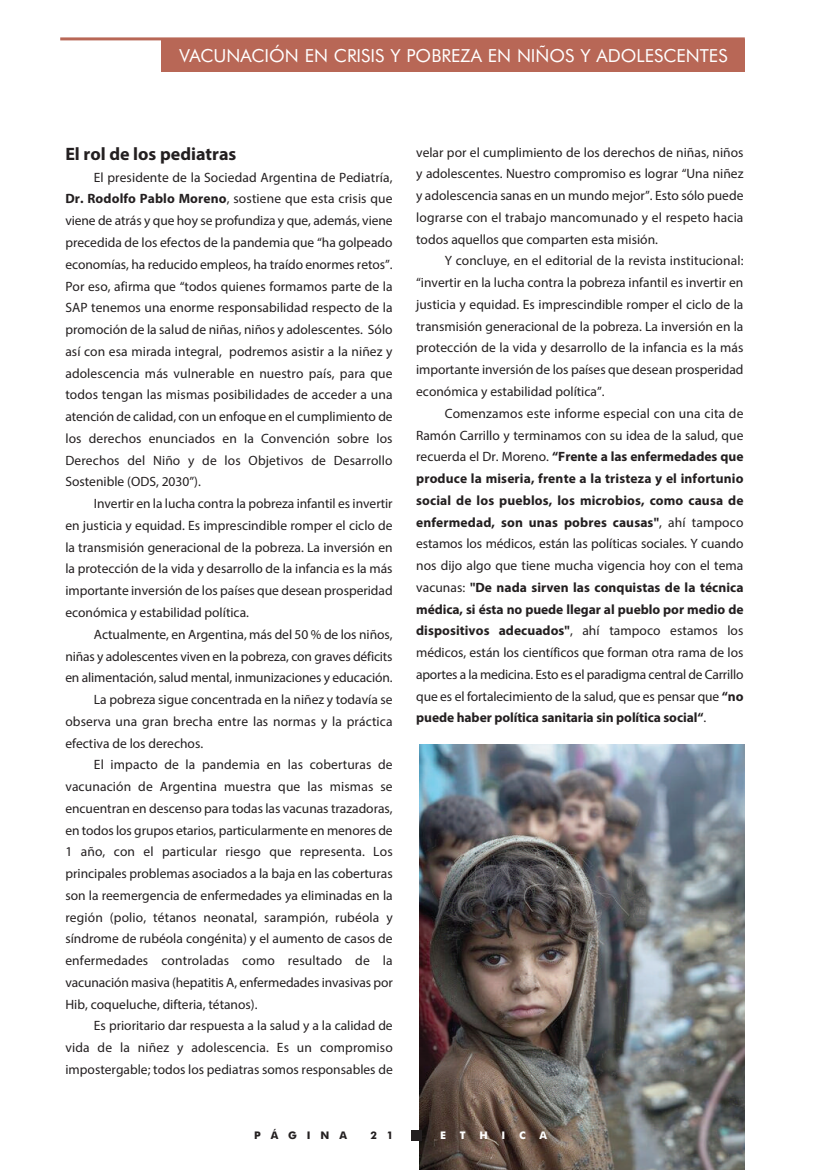
<style>
.page{position:relative;width:830px;height:1170px;background:#fff}
.page>*{position:absolute;margin:0;border:0;box-sizing:border-box;transform-origin:0 0}
.t1{font:18px "Futura BT";color:#fff}
.t2{font:700 18px "Myriad Pro";color:#231f20}
.t3{font:13.5px/21.8px "Myriad Pro";color:#231f20;text-align:justify}
.t4{font:700 10.5px "Futura BT";letter-spacing:.935em;color:#231f20}
.t5{font:700 10.5px "Futura BT";color:#fff}
.s1{font-weight:700}
</style>
<div class="page">
<img style="left:419px;top:744px;width:325px;height:425px">
<div style="left:410px;top:1129px;width:11px;height:11px;background:#231f20"></div>
<hr style="left:60px;top:37px;width:684px;height:3px;background:#b86756">
<div style="left:162px;top:39px;width:582px;height:32px;background:#b86756"></div>
<h1 class="t1" style="left:179px;top:45px;width:549px">VACUNACIÓN EN CRISIS Y POBREZA EN NIÑOS Y ADOLESCENTES</h1>
<h1 class="t2" style="left:65px;top:147px;width:172px">El rol de los pediatras</h1>
<p class="t3" style="left:65px;top:167px;width:328px;text-indent:29px">El presidente de la Sociedad Argentina de Pediatría, <span class="s1">Dr. Rodolfo Pablo Moreno</span>, sostiene que esta crisis que viene de atrás y que hoy se profundiza y que, además, viene precedida de los efectos de la pandemia que “ha golpeado economías, ha reducido empleos, ha traído enormes retos”.<br>Por eso, afirma que “todos quienes formamos parte de la SAP tenemos una enorme responsabilidad respecto de la promoción de la salud de niñas, niños y adolescentes. Sólo así con esa mirada integral, podremos asistir a la niñez y adolescencia más vulnerable en nuestro país, para que todos tengan las mismas posibilidades de acceder a una atención de calidad, con un enfoque en el cumplimiento de los derechos enunciados en la Convención sobre los Derechos del Niño y de los Objetivos de Desarrollo Sostenible (ODS, 2030”).</p>
<p class="t3" style="left:65px;top:494px;width:328px;text-indent:29px">Invertir en la lucha contra la pobreza infantil es invertir en justicia y equidad. Es imprescindible romper el ciclo de la transmisión generacional de la pobreza. La inversión en la protección de la vida y desarrollo de la infancia es la más importante inversión de los países que desean prosperidad económica y estabilidad política.</p>
<p class="t3" style="left:94px;top:624px;width:300px">Actualmente, en Argentina, más del 50 % de los niños,</p>
<p class="t3" style="left:65px;top:646px;width:328px">niñas y adolescentes viven en la pobreza, con graves déficits</p>
<p class="t3" style="left:65px;top:668px;width:328px">en alimentación, salud mental, inmunizaciones y educación.</p>
<p class="t3" style="left:94px;top:689px;width:300px">La pobreza sigue concentrada en la niñez y todavía se</p>
<p class="t3" style="left:65px;top:711px;width:328px">observa una gran brecha entre las normas y la práctica</p>
<p class="t3" style="left:65px;top:733px;width:139px">efectiva de los derechos.</p>
<p class="t3" style="left:94px;top:755px;width:300px">El impacto de la pandemia en las coberturas de</p>
<p class="t3" style="left:65px;top:776px;width:328px">vacunación de Argentina muestra que las mismas se</p>
<p class="t3" style="left:65px;top:798px;width:328px">encuentran en descenso para todas las vacunas trazadoras,</p>
<p class="t3" style="left:65px;top:820px;width:328px">en todos los grupos etarios, particularmente en menores de</p>
<p class="t3" style="left:65px;top:842px;width:328px">1 año, con el particular riesgo que representa. Los</p>
<p class="t3" style="left:65px;top:863px;width:328px">principales problemas asociados a la baja en las coberturas</p>
<p class="t3" style="left:65px;top:885px;width:328px">son la reemergencia de enfermedades ya eliminadas en la</p>
<p class="t3" style="left:65px;top:907px;width:328px">región (polio, tétanos neonatal, sarampión, rubéola y</p>
<p class="t3" style="left:65px;top:929px;width:328px">síndrome de rubéola congénita) y el aumento de casos de</p>
<p class="t3" style="left:65px;top:950px;width:328px">enfermedades controladas como resultado de la</p>
<p class="t3" style="left:65px;top:972px;width:328px">vacunación masiva (hepatitis A, enfermedades invasivas por</p>
<p class="t3" style="left:65px;top:994px;width:193px">Hib, coqueluche, difteria, tétanos).</p>
<p class="t3" style="left:94px;top:1016px;width:300px">Es prioritario dar respuesta a la salud y a la calidad de</p>
<p class="t3" style="left:65px;top:1037px;width:328px">vida de la niñez y adolescencia. Es un compromiso</p>
<p class="t3" style="left:65px;top:1059px;width:328px">impostergable; todos los pediatras somos responsables de</p>
<p class="t3" style="left:416px;top:142px;width:328px">velar por el cumplimiento de los derechos de niñas, niños y adolescentes. Nuestro compromiso es lograr “Una niñez y adolescencia sanas en un mundo mejor”. Esto sólo puede lograrse con el trabajo mancomunado y el respeto hacia todos aquellos que comparten esta misión.</p>
<p class="t3" style="left:416px;top:251px;width:328px;text-indent:29px">Y concluye, en el editorial de la revista institucional: “invertir en la lucha contra la pobreza infantil es invertir en justicia y equidad. Es imprescindible romper el ciclo de la transmisión generacional de la pobreza. La inversión en la protección de la vida y desarrollo de la infancia es la más importante inversión de los países que desean prosperidad económica y estabilidad política”.</p>
<p class="t3" style="left:416px;top:403px;width:328px;text-indent:28px">Comenzamos este informe especial con una cita de Ramón Carrillo y terminamos con su idea de la salud, que recuerda el Dr. Moreno. <span class="s1">“Frente a las enfermedades que produce la miseria, frente a la tristeza y el infortunio social de los pueblos, los microbios, como causa de enfermedad, son unas pobres causas"</span>, ahí tampoco estamos los médicos, están las políticas sociales. Y cuando nos dijo algo que tiene mucha vigencia hoy con el tema vacunas: <span class="s1">"De nada sirven las conquistas de la técnica médica, si ésta no puede llegar al pueblo por medio de dispositivos adecuados"</span>, ahí tampoco estamos los médicos, están los científicos que forman otra rama de los aportes a la medicina. Esto es el paradigma central de Carrillo que es el fortalecimiento de la salud, que es pensar que <span class="s1">“no puede haber política sanitaria sin política social“</span>.</p>
<p class="t4" style="left:254px;top:1128px;width:94px">PÁGINA</p>
<p class="t4" style="left:370px;top:1128px;width:24px">2 1</p>
<p class="t5" style="left:440px;top:1128px;width:7px">E</p>
<p class="t5" style="left:459px;top:1128px;width:7px">T</p>
<p class="t5" style="left:479px;top:1128px;width:10px">H</p>
<p class="t5" style="left:501px;top:1128px;width:5px">I</p>
<p class="t5" style="left:519px;top:1128px;width:8px">C</p>
<p class="t5" style="left:539px;top:1128px;width:9px">A</p>
</div>
